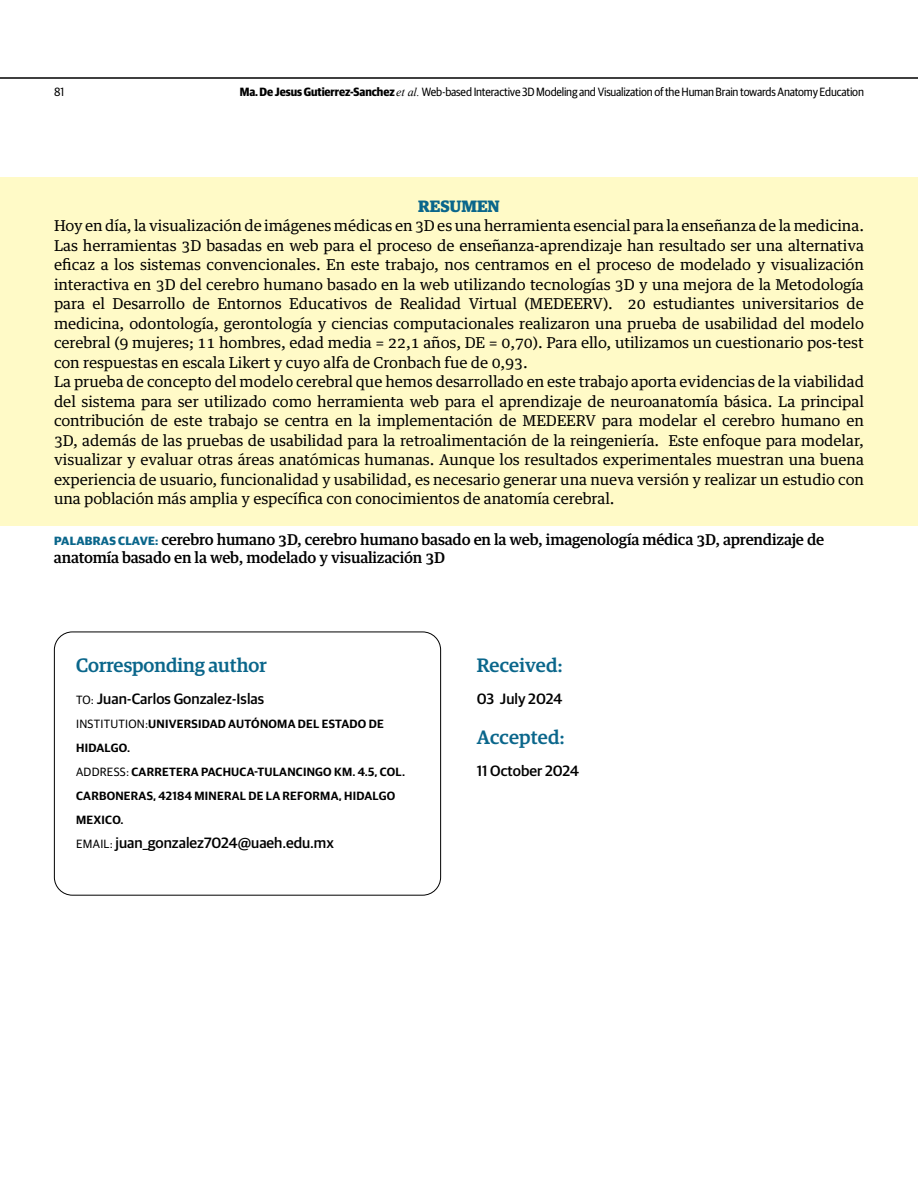
<style>
.page{position:relative;width:918px;height:1188px;background:#fff}
.page>*{position:absolute;margin:0;border:0;box-sizing:border-box;transform-origin:0 0}
.t1{font:500 19.5px "Guardian Egyp";color:#0a668b}
.t2{font:700 16.5px "Guardian Egyp";color:#0a668b}
.t3{font:15px/19.5px "Guardian Egyptian Text";letter-spacing:-.005em;color:#000}
.t4{font:500 15px/18px "Guardian Egyptian Text";letter-spacing:-.015em;color:#000}
.t5{font:500 15px "Guardian Sans";color:#000}
.t6{font:600 12px/24px "Guardian Sans";letter-spacing:.02em;color:#000}
.t7{font:12px "Guardian Sans Narrow";letter-spacing:-.02em;color:#000}
.s1{font-weight:700}
.s2{font-family:"Times New Roman";font-style:italic}
.s3{font-family:"Guardian Sans";font-weight:700;font-size:12px;color:#0a668b}
.s4{font-weight:400;font-size:12px}
.s5{font-weight:400}
</style>
<div class="page">
<hr style="left:0;top:77px;width:918px;height:2px;background:#000">
<div style="left:54px;top:632px;width:387px;height:264px;border:1px solid #000;border-radius:18px"></div>
<div style="left:0;top:177px;width:918px;height:348px;background:#fffac7"></div>
<p class="t7" style="left:54px;top:84px;width:12px">81</p>
<p class="t7" style="left:240px;top:84px;width:626px"><span class="s1">Ma. De Jesus Gutierrez-Sanchez</span> <span class="s2">et al.</span> Web-based Interactive 3D Modeling and Visualization of the Human Brain towards Anatomy Education</p>
<p class="t2" style="left:418px;top:193px;width:83px">RESUMEN</p>
<p class="t3" style="left:54px;top:215px;width:812px">Hoy en día, la visualización de imágenes médicas en 3D es una herramienta esencial para la enseñanza de la medicina.<br>Las herramientas 3D basadas en web para el proceso de enseñanza-aprendizaje han resultado ser una alternativa eficaz a los sistemas convencionales. En este trabajo, nos centramos en el proceso de modelado y visualización interactiva en 3D del cerebro humano basado en la web utilizando tecnologías 3D y una mejora de la Metodología para el Desarrollo de Entornos Educativos de Realidad Virtual (MEDEERV). 20 estudiantes universitarios de medicina, odontología, gerontología y ciencias computacionales realizaron una prueba de usabilidad del modelo cerebral (9 mujeres; 11 hombres, edad media = 22,1 años, DE = 0,70). Para ello, utilizamos un cuestionario pos-test con respuestas en escala Likert y cuyo alfa de Cronbach fue de 0,93.<br>La prueba de concepto del modelo cerebral que hemos desarrollado en este trabajo aporta evidencias de la viabilidad del sistema para ser utilizado como herramienta web para el aprendizaje de neuroanatomía básica. La principal contribución de este trabajo se centra en la implementación de MEDEERV para modelar el cerebro humano en 3D, además de las pruebas de usabilidad para la retroalimentación de la reingeniería. Este enfoque para modelar, visualizar y evaluar otras áreas anatómicas humanas. Aunque los resultados experimentales muestran una buena experiencia de usuario, funcionalidad y usabilidad, es necesario generar una nueva versión y realizar un estudio con una población más amplia y específica con conocimientos de anatomía cerebral.</p>
<p class="t4" style="left:54px;top:529px;width:772px"><span class="s3">PALABRAS CLAVE:</span> cerebro humano 3D, cerebro humano basado en la web, imagenología médica 3D, aprendizaje de anatomía basado en la web, modelado y visualización 3D</p>
<h1 class="t1" style="left:76px;top:651px;width:192px">Corresponding author</h1>
<p class="t5" style="left:76px;top:687px;width:190px"><span class="s4">TO:</span> Juan-Carlos Gonzalez-Islas</p>
<p class="t6" style="left:76px;top:710px;width:331px"><span class="s5">INSTITUTION:</span>UNIVERSIDAD AUTÓNOMA DEL ESTADO DE HIDALGO.<br><span class="s5">ADDRESS:</span> CARRETERA PACHUCA-TULANCINGO KM. 4.5, COL.<br>CARBONERAS, 42184 MINERAL DE LA REFORMA, HIDALGO MEXICO.</p>
<p class="t5" style="left:76px;top:831px;width:259px"><span class="s4">EMAIL:</span> juan_gonzalez7024@uaeh.edu.mx</p>
<h1 class="t1" style="left:477px;top:651px;width:87px">Received:</h1>
<p class="t5" style="left:477px;top:687px;width:87px">03 July 2024</p>
<h1 class="t1" style="left:477px;top:723px;width:89px">Accepted:</h1>
<p class="t5" style="left:477px;top:759px;width:104px">11 October 2024</p>
</div>
